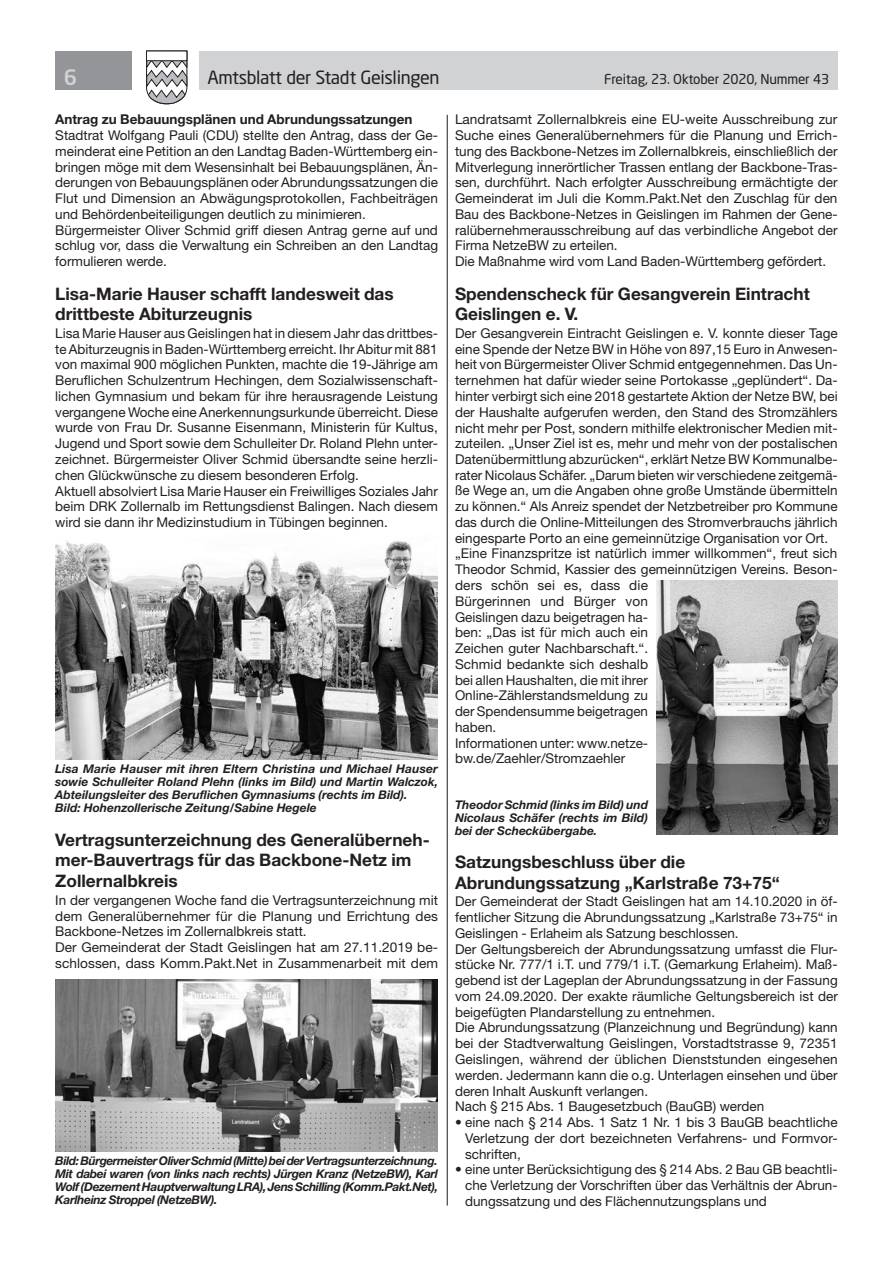
<style>
.page{position:relative;width:893px;height:1263px;background:#fff}
.page>*{position:absolute;margin:0;border:0;box-sizing:border-box;transform-origin:0 0}
.t1{font:500 21px "Neo Sans Std";color:#d1d2d4}
.t2{font:18px "Neo Sans Std";letter-spacing:-.02em;color:#231f20}
.t3{font:700 17.25px/20.5px "Helvetica Neue LT Std";color:#231f20}
.t4{font:13.5px/15.8px "Helvetica Neue LT Std";color:#231f20}
.t5{font:700 13.5px "Helvetica Neue LT Std";color:#231f20}
.t6{font:13.5px "Neo Sans Std";letter-spacing:-.015em;color:#231f20}
.t7{font:italic 700 12px/13px "Helvetica Neue LT Std";color:#231f20;text-align:justify}
</style>
<div class="page">
<div style="left:199px;top:51px;width:639px;height:38px;background:#d1d2d4"></div>
<div style="left:55px;top:51px;width:77px;height:38px;background:#939598"></div>
<svg style="left:146px;top:50px;width:42px;height:55px"></svg>
<div style="left:146px;top:51px;width:41px;height:10px;background:#fff"></div>
<div style="left:146px;top:51px;width:41px;height:10px;border:1px solid #231f20"></div>
<hr style="left:447px;top:115px;width:1px;height:1090px;background:#231f20">
<img style="left:55px;top:540px;width:383px;height:220px">
<img style="left:55px;top:980px;width:383px;height:171px">
<img style="left:657px;top:581px;width:181px;height:254px">
<h1 class="t1" style="left:64px;top:64px;width:15px">6</h1>
<h2 class="t2" style="left:207px;top:66px;width:234px">Amtsblatt der Stadt Geislingen</h2>
<p class="t6" style="left:604px;top:71px;width:226px">Freitag, 23. Oktober 2020, Nummer 43</p>
<p class="t5" style="left:55px;top:111px;width:359px">Antrag zu Bebauungsplänen und Abrundungssatzungen</p>
<p class="t4" style="left:55px;top:127px;width:384px">Stadtrat Wolfgang Pauli (CDU) stellte den Antrag, dass der Ge&shy;meinderat eine Petition an den Landtag Baden-Württemberg ein&shy;bringen möge mit dem Wesensinhalt bei Bebauungsplänen, Än&shy;derungen von Bebauungsplänen oder Abrundungssatzungen die Flut und Dimension an Abwägungsprotokollen, Fachbeiträgen und Behördenbeiteiligungen deutlich zu minimieren.<br>Bürgermeister Oliver Schmid griff diesen Antrag gerne auf und schlug vor, dass die Verwaltung ein Schreiben an den Landtag formulieren werde.</p>
<p class="t3" style="left:55px;top:283px;width:340px">Lisa-Marie Hauser schafft landesweit das drittbeste Abiturzeugnis</p>
<p class="t4" style="left:55px;top:325px;width:384px">Lisa Marie Hauser aus Geislingen hat in diesem Jahr das drittbes&shy;te Abiturzeugnis in Baden-Württemberg erreicht. Ihr Abitur mit 881 von maximal 900 möglichen Punkten, machte die 19-Jährige am Beruflichen Schulzentrum Hechingen, dem Sozialwissenschaft&shy;lichen Gymnasium und bekam für ihre herausragende Leistung vergangene Woche eine Anerkennungsurkunde überreicht. Diese wurde von Frau Dr. Susanne Eisenmann, Ministerin für Kultus, Jugend und Sport sowie dem Schulleiter Dr. Roland Plehn unter&shy;zeichnet. Bürgermeister Oliver Schmid übersandte seine herzli&shy;chen Glückwünsche zu diesem besonderen Erfolg.<br>Aktuell absolviert Lisa Marie Hauser ein Freiwilliges Soziales Jahr beim DRK Zollernalb im Rettungsdienst Balingen. Nach diesem wird sie dann ihr Medizinstudium in Tübingen beginnen.</p>
<p class="t4" style="left:455px;top:112px;width:384px">Landratsamt Zollernalbkreis eine EU-weite Ausschreibung zur Suche eines Generalübernehmers für die Planung und Errich&shy;tung des Backbone-Netzes im Zollernalbkreis, einschließlich der Mitverlegung innerörtlicher Trassen entlang der Backbone-Tras&shy;sen, durchführt. Nach erfolgter Ausschreibung ermächtigte der Gemeinderat im Juli die Komm.Pakt.Net den Zuschlag für den Bau des Backbone-Netzes in Geislingen im Rahmen der Gene&shy;ralübernehmerausschreibung auf das verbindliche Angebot der Firma NetzeBW zu erteilen.<br>Die Maßnahme wird vom Land Baden-Württemberg gefördert.</p>
<p class="t3" style="left:455px;top:283px;width:356px">Spendenscheck für Gesangverein Eintracht<br>Geislingen e. V.</p>
<p class="t4" style="left:455px;top:325px;width:384px">Der Gesangverein Eintracht Geislingen e. V. konnte dieser Tage eine Spende der Netze BW in Höhe von 897,15 Euro in Anwesen&shy;heit von Bürgermeister Oliver Schmid entgegennehmen. Das Un&shy;ternehmen hat dafür wieder seine Portokasse „geplündert“. Da&shy;hinter verbirgt sich eine 2018 gestartete Aktion der Netze BW, bei der Haushalte aufgerufen werden, den Stand des Stromzählers nicht mehr per Post, sondern mithilfe elektronischer Medien mit&shy;zuteilen. „Unser Ziel ist es, mehr und mehr von der postalischen Datenübermittlung abzurücken“, erklärt Netze BW Kommunalbe&shy;rater Nicolaus Schäfer. „Darum bieten wir verschiedene zeitgemä&shy;ße Wege an, um die Angaben ohne große Umstände übermitteln zu können.“ Als Anreiz spendet der Netzbetreiber pro Kommune das durch die Online-Mitteilungen des Stromverbrauchs jährlich eingesparte Porto an eine gemeinnützige Organisation vor Ort. „Eine Finanzspritze ist natürlich immer willkommen“, freut sich Theodor Schmid, Kassier des gemeinnützigen Vereins. Beson&shy;ders schön sei es, dass die<br>Bürgerinnen und Bürger von<br>Geislingen dazu beigetragen ha-<br>ben: „Das ist für mich auch ein<br>Zeichen guter Nachbarschaft.“.<br>Schmid bedankte sich deshalb<br>bei allen Haushalten, die mit ihrer<br>Online-Zählerstandsmeldung zu<br>der Spendensumme beigetragen<br>haben.<br>Informationen unter: www.netze-<br>bw.de/Zaehler/Stromzaehler</p>
<p class="t7" style="left:455px;top:797px;width:195px">Theodor Schmid (links im Bild) und Nicolaus Schäfer (rechts im Bild) bei der Scheckübergabe.</p>
<p class="t3" style="left:455px;top:851px;width:326px">Satzungsbeschluss über die<br>Abrundungssatzung „Karlstraße 73+75“</p>
<p class="t4" style="left:455px;top:894px;width:384px">Der Gemeinderat der Stadt Geislingen hat am 14.10.2020 in öf&shy;fentlicher Sitzung die Abrundungssatzung „Karlstraße 73+75“ in Geislingen - Erlaheim als Satzung beschlossen.<br>Der Geltungsbereich der Abrundungssatzung umfasst die Flur&shy;stücke Nr. 777/1 i.T. und 779/1 i.T. (Gemarkung Erlaheim). Maß&shy;gebend ist der Lageplan der Abrundungssatzung in der Fassung vom 24.09.2020. Der exakte räumliche Geltungsbereich ist der beigefügten Plandarstellung zu entnehmen.<br>Die Abrundungssatzung (Planzeichnung und Begründung) kann bei der Stadtverwaltung Geislingen, Vorstadtstrasse 9, 72351<br>Geislingen, während der üblichen Dienststunden eingesehen werden. Jedermann kann die o.g. Unterlagen einsehen und über deren Inhalt Auskunft verlangen.<br>Nach § 215 Abs. 1 Baugesetzbuch (BauGB) werden</p>
<p class="t4" style="left:465px;top:1114px;width:374px;text-align:justify;text-indent:-10px">• eine nach § 214 Abs. 1 Satz 1 Nr. 1 bis 3 BauGB beachtliche Verletzung der dort bezeichneten Verfahrens- und Formvor&shy;schriften,</p>
<p class="t4" style="left:465px;top:1161px;width:374px;text-align:justify;text-indent:-10px">• eine unter Berücksichtigung des § 214 Abs. 2 Bau GB beachtli&shy;che Verletzung der Vorschriften über das Verhältnis der Abrun&shy;dungssatzung und des Flächennutzungsplans und</p>
<p class="t7" style="left:55px;top:762px;width:384px;text-align:left">Lisa Marie Hauser mit ihren Eltern Christina und Michael Hauser sowie Schulleiter Roland Plehn (links im Bild) und Martin Walczok, Abteilungsleiter des Beruflichen Gymnasiums (rechts im Bild).<br>Bild: Hohenzollerische Zeitung/Sabine Hegele</p>
<p class="t3" style="left:55px;top:829px;width:376px">Vertragsunterzeichnung des Generalüberneh&shy;mer-Bauvertrags für das Backbone-Netz im<br>Zollernalbkreis</p>
<p class="t4" style="left:55px;top:892px;width:384px">In der vergangenen Woche fand die Vertragsunterzeichnung mit dem Generalübernehmer für die Planung und Errichtung des Backbone-Netzes im Zollernalbkreis statt.<br>Der Gemeinderat der Stadt Geislingen hat am 27.11.2019 be&shy;schlossen, dass Komm.Pakt.Net in Zusammenarbeit mit dem</p>
<p class="t7" style="left:55px;top:1154px;width:384px">Bild: Bürgermeister Oliver Schmid (Mitte) bei der Vertragsunterzeichnung.<br>Mit dabei waren (von links nach rechts) Jürgen Kranz (NetzeBW), Karl Wolf (Dezernent Hauptverwaltung LRA), Jens Schilling (Komm.Pakt.Net), Karlheinz Stroppel (NetzeBW).</p>
</div>
